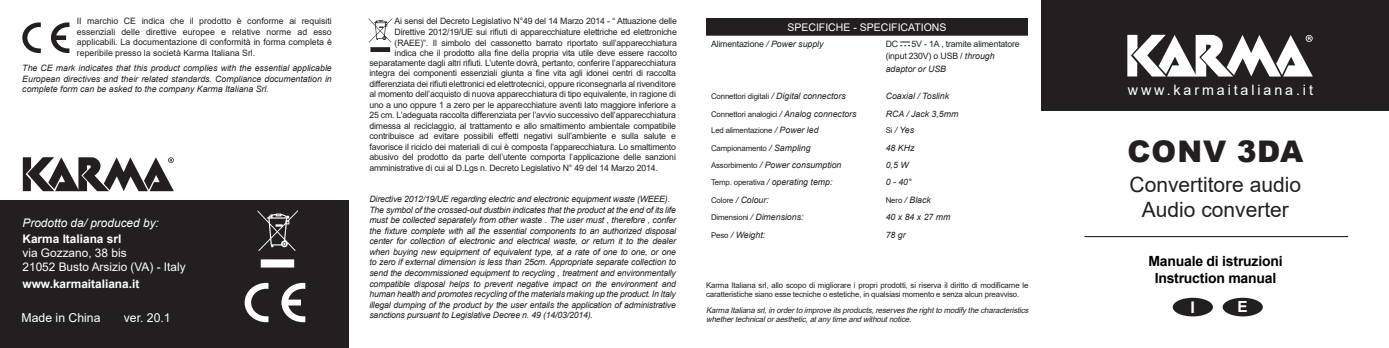
<style>
.page{position:relative;width:1389px;height:348px;background:#fff}
.page>*{position:absolute;margin:0;border:0;box-sizing:border-box;transform-origin:0 0}
.t1{font:900 29.75px "Arial";letter-spacing:.035em;color:#231f20}
.t2{font:21px/25.2px "Arial";color:#231f20;text-align:center}
.t3{font:700 16.1px "Arial";color:#fff}
.t4{font:700 15.22px "Arial";color:#fff}
.t5{font:14.35px "Arial";letter-spacing:.2em;color:#fff}
.t6{font:700 14px/16.8px "Arial";letter-spacing:-.015em;color:#000001;text-align:center}
.t7{font:12.25px "Arial";color:#fff}
.t8{font:11.9px/14.2px "Arial";color:#fff}
.t9{font:700 11.9px "Arial";color:#fff}
.t10{font:italic 11.9px "Arial";color:#fff}
.t11{font:10.5px "Arial";color:#fff}
.t12{font:8.75px/10.5px "Arial";letter-spacing:-.02em;color:#231f20;text-align:justify}
.t13{font:italic 8.75px/10.5px "Arial";letter-spacing:-.02em;color:#231f20}
.t14{font:italic 8.75px "Arial";color:#231f20}
.t15{font:7.88px/9.5px "Arial";letter-spacing:-.02em;color:#231f20}
.t16{font:italic 7.88px/9.5px "Arial";color:#231f20}
.s1{font-style:italic}
.s2{font-style:italic;font-size:8.75px}
.s3{font-style:normal;font-size:7.88px}
</style>
<div class="page">
<div style="left:1042px;top:0;width:347px;height:111px;background:#231f20"></div>
<svg style="left:1127px;top:35px;width:186px;height:41px"></svg>
<div style="left:1173px;top:297px;width:40px;height:19px;background:#231f20;border-radius:50%"></div>
<div style="left:1223px;top:297px;width:40px;height:19px;background:#231f20;border-radius:50%"></div>
<hr style="left:1084px;top:236px;width:264px;height:1px;background:#231f20">
<div style="left:0;top:200px;width:348px;height:147px;background:#231f20"></div>
<svg style="left:23px;top:157px;width:151px;height:34px"></svg>
<svg style="left:258px;top:210px;width:40px;height:57px"></svg>
<svg style="left:245px;top:282px;width:23px;height:40px"></svg>
<svg style="left:281px;top:282px;width:24px;height:40px"></svg>
<div style="left:706px;top:18px;width:322px;height:18px;background:#231f20"></div>
<svg style="left:900px;top:41px;width:10px;height:5px"></svg>
<svg style="left:22px;top:22px;width:19px;height:31px"></svg>
<svg style="left:51px;top:22px;width:18px;height:31px"></svg>
<svg style="left:369px;top:18px;width:23px;height:34px"></svg>
<p class="t12" style="left:77px;top:16px;width:256px">II marchio CE indica che il prodotto è conforme ai requisiti essenziali delle direttive europee e relative norme ad esso applicabili. La documentazione di conformità in forma completa è reperibile presso la società Karma Italiana Srl.</p>
<p class="t13" style="left:22px;top:63px;width:311px;text-align:justify">The CE mark indicates that this product complies with the essential applicable European directives and their related standards. Compliance documentation in complete form can be asked to the company Karma Italiana Srl.</p>
<h3 class="t10" style="left:23px;top:214px;width:138px">Prodotto da/ produced by:</h3>
<h3 class="t9" style="left:23px;top:229px;width:100px">Karma Italiana srl</h3>
<h3 class="t8" style="left:23px;top:245px;width:165px">via Gozzano, 38 bis<br>21052 Busto Arsizio (VA) - Italy</h3>
<h3 class="t9" style="left:23px;top:275px;width:118px">www.karmaitaliana.it</h3>
<h3 class="t7" style="left:22px;top:308px;width:80px">Made in China</h3>
<h3 class="t7" style="left:124px;top:308px;width:48px">ver. 20.1</h3>
<p class="t12" style="left:395px;top:16px;width:284px">Ai sensi del Decreto Legislativo N°49 del 14 Marzo 2014 - “ Attuazione delle Direttive 2012/19/UE sui rifiuti di apparecchiature elettriche ed elettroniche (RAEE)”. Il simbolo del cassonetto barrato riportato sull’apparecchiatura indica che il prodotto alla fine della propria vita utile deve essere raccolto</p>
<p class="t12" style="left:369px;top:57px;width:308px">separatamente dagli altri rifiuti. L’utente dovrà, pertanto, conferire l’apparecchiatura integra dei componenti essenziali giunta a fine vita agli idonei centri di raccolta differenziata dei rifiuti elettronici ed elettrotecnici, oppure riconsegnarla al rivenditore al momento dell’acquisto di nuova apparecchiatura di tipo equivalente, in ragione di uno a uno oppure 1 a zero per le apparecchiature aventi lato maggiore inferiore a 25 cm. L’adeguata raccolta differenziata per l’avvio successivo dell’apparecchiatura dimessa al reciclaggio, al trattamento e allo smaltimento ambientale compatibile contribuisce ad evitare possibili effetti negativi sull’ambiente e sulla salute e favorisce il riciclo dei materiali di cui è composta l’apparecchiatura. Lo smaltimento abusivo del prodotto da parte dell’utente comporta l’applicazione delle sanzioni amministrative di cui al D.Lgs n. Decreto Legislativo N° 49 del 14 Marzo 2014.</p>
<p class="t13" style="left:369px;top:194px;width:308px">Directive 2012/19/UE regarding electric and electronic equipment waste (WEEE).<br>The symbol of the crossed-out dustbin indicates that the product at the end of its life must be collected separately from other waste . The user must , therefore , confer the fixture complete with all the essential components to an authorized disposal center for collection of electronic and electrical waste, or return it to the dealer when buying new equipment of equivalent type, at a rate of one to one, or one to zero if external dimension is less than 25cm. Appropriate separate collection to send the decommissioned equipment to recycling , treatment and environmentally compatible disposal helps to prevent negative impact on the environment and human health and promotes recycling of the materials making up the product. In Italy illegal dumping of the product by the user entails the application of administrative sanctions pursuant to Legislative Decree n. 49 (14/03/2014).</p>
<p class="t11" style="left:787px;top:20px;width:161px">SPECIFICHE - SPECIFICATIONS</p>
<p class="t12" style="left:711px;top:39px;width:114px">Alimentazione <span class="s1">/ Power supply</span></p>
<p class="t12" style="left:886px;top:39px;width:14px">DC</p>
<p class="t12" style="left:886px;top:38px;width:136px;line-height:12.2px;text-align:left;text-indent:26px">5V - 1A , tramite alimentatore (input 230V) o USB / <span class="s1">through adaptor or USB</span></p>
<p class="t15" style="left:711px;top:92px;width:136px">Connettori digitali <span class="s2">/ Digital connectors</span></p>
<p class="t14" style="left:886px;top:90px;width:65px">Coaxial / Toslink</p>
<p class="t15" style="left:711px;top:109px;width:147px">Connettori analogici <span class="s2">/ Analog connectors</span></p>
<p class="t14" style="left:886px;top:108px;width:74px">RCA / Jack 3,5mm</p>
<p class="t15" style="left:711px;top:125px;width:109px">Led alimentazione <span class="s2">/ Power led</span></p>
<p class="t13" style="left:886px;top:125px;width:30px"><span class="s3">Si</span> / Yes</p>
<p class="t15" style="left:711px;top:143px;width:101px">Campionamento <span class="s2">/ Sampling</span></p>
<p class="t13" style="left:886px;top:142px;width:30px">48 KHz</p>
<p class="t14" style="left:711px;top:159px;width:132px"><span class="s3">Assorbimento</span> / Power consumption</p>
<p class="t13" style="left:886px;top:159px;width:24px">0,5 W</p>
<p class="t14" style="left:711px;top:176px;width:123px"><span class="s3">Temp. operativa</span> / operating temp:</p>
<p class="t13" style="left:886px;top:177px;width:27px">0 - 40°</p>
<p class="t13" style="left:711px;top:194px;width:59px"><span class="s3">Colore</span> / Colour:</p>
<p class="t13" style="left:886px;top:194px;width:47px"><span class="s3">Nero</span> / Black</p>
<p class="t14" style="left:711px;top:211px;width:94px"><span class="s3">Dimensioni</span> / Dimensions:</p>
<p class="t13" style="left:886px;top:211px;width:66px">40 x 84 x 27 mm</p>
<p class="t13" style="left:711px;top:229px;width:56px"><span class="s3">Peso</span> / Weight:</p>
<p class="t13" style="left:886px;top:229px;width:21px">78 gr</p>
<p class="t15" style="left:706px;top:280px;width:324px">Karma Italiana srl, allo scopo di migliorare i propri prodotti, si riserva il diritto di modificarne le caratteristiche siano esse tecniche o estetiche, in qualsiasi momento e senza alcun preavviso.</p>
<p class="t16" style="left:706px;top:305px;width:326px">KarmaItalianasrl,inordertoimproveitsproducts,reservestherighttomodifythecharacteristics whethertechnicaloraesthetic,atanytimeandwithoutnotice.</p>
<h3 class="t5" style="left:1128px;top:80px;width:187px">www.karmaitaliana.it</h3>
<h1 class="t1" style="left:1127px;top:130px;width:177px">CONV 3DA</h1>
<h2 class="t2" style="left:1130px;top:171px;width:173px">Convertitore audio<br>Audio converter</h2>
<h3 class="t6" style="left:1148px;top:252px;width:136px">Manuale di istruzioni<br>Instruction manual</h3>
<h3 class="t3" style="left:1191px;top:295px;width:6px">I</h3>
<h3 class="t4" style="left:1237px;top:295px;width:12px">E</h3>
</div>
